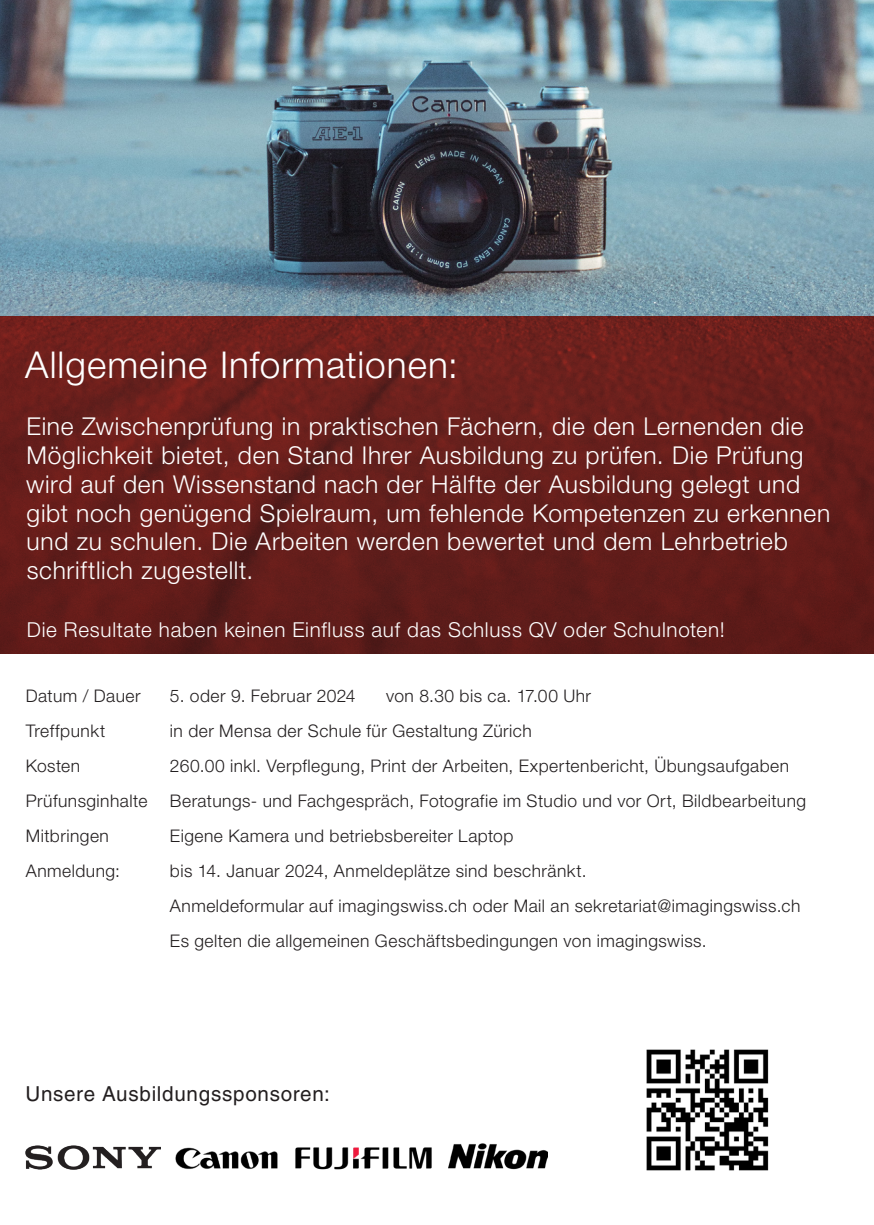
<style>
.page{position:relative;width:874px;height:1225px;background:#fff}
.page>*{position:absolute;margin:0;border:0;box-sizing:border-box;transform-origin:0 0}
.Titel_klein_Kopie{font:300 37px "Helvetica Neue";letter-spacing:.025em;color:#fff}
.Titel_klein_Kopie-2{font:300 24.6px/28.8px "Helvetica Neue";letter-spacing:.03em;color:#fff}
.Titel_klein_Kopie-3{font:300 20.6px "Helvetica Neue";letter-spacing:.035em;color:#fff}
.LT_Raster{font:20.6px "Helvetica LT Std";letter-spacing:.035em;color:#231f20}
.LT_Raster-2{font:300 17.4px "Helvetica Neue";letter-spacing:.025em;color:#231f20}
</style>
<div class="page">
<img style="left:0;top:0;width:873px;height:316px">
<svg style="left:0;top:316px;width:873px;height:337px;background:#651e1b"></svg>
<img style="left:26px;top:1145px;width:135px;height:24px">
<img style="left:175px;top:1147px;width:103px;height:22px">
<img style="left:295px;top:1147px;width:137px;height:23px">
<img style="left:448px;top:1143px;width:99px;height:27px">
<img style="left:646px;top:1049px;width:123px;height:122px">
<p class="Titel_klein_Kopie" style="left:25px;top:342px;width:434px">Allgemeine Informationen:</p>
<p class="Titel_klein_Kopie-2" style="left:27px;top:411px;width:778px">Eine Zwischenprüfung in praktischen Fächern, die den Lernenden die</p>
<p class="Titel_klein_Kopie-2" style="left:27px;top:440px;width:778px">Möglichkeit bietet, den Stand Ihrer Ausbildung zu prüfen. Die Prüfung</p>
<p class="Titel_klein_Kopie-2" style="left:26px;top:469px;width:805px">wird auf den Wissenstand nach der Hälfte der Ausbildung gelegt und gibt noch genügend Spielraum, um fehlende Kompetenzen zu erkennen und zu schulen. Die Arbeiten werden bewertet und dem Lehrbetrieb schriftlich zugestellt.</p>
<p class="Titel_klein_Kopie-3" style="left:27px;top:617px;width:699px">Die Resultate haben keinen Einfluss auf das Schluss QV oder Schulnoten!</p>
<p class="LT_Raster-2" style="left:26px;top:685px;width:116px">Datum / Dauer</p>
<p class="LT_Raster-2" style="left:170px;top:685px;width:187px">5. oder 9. Februar 2024</p>
<p class="LT_Raster-2" style="left:386px;top:685px;width:206px">von 8.30 bis ca. 17.00 Uhr</p>
<p class="LT_Raster-2" style="left:26px;top:720px;width:81px">Treffpunkt</p>
<p class="LT_Raster-2" style="left:170px;top:720px;width:363px">in der Mensa der Schule für Gestaltung Zürich</p>
<p class="LT_Raster-2" style="left:26px;top:755px;width:56px">Kosten</p>
<p class="LT_Raster-2" style="left:170px;top:755px;width:620px">260.00 inkl. Verpflegung, Print der Arbeiten, Expertenbericht, Übungsaufgaben</p>
<p class="LT_Raster-2" style="left:26px;top:790px;width:123px">Prüfunsginhalte</p>
<p class="LT_Raster-2" style="left:170px;top:790px;width:637px">Beratungs- und Fachgespräch, Fotografie im Studio und vor Ort, Bildbearbeitung</p>
<p class="LT_Raster-2" style="left:26px;top:825px;width:85px">Mitbringen</p>
<p class="LT_Raster-2" style="left:170px;top:825px;width:345px">Eigene Kamera und betriebsbereiter Laptop</p>
<p class="LT_Raster-2" style="left:26px;top:860px;width:96px">Anmeldung:</p>
<p class="LT_Raster-2" style="left:170px;top:860px;width:418px">bis 14. Januar 2024, Anmeldeplätze sind beschränkt.</p>
<p class="LT_Raster-2" style="left:170px;top:895px;width:631px">Anmeldeformular auf imagingswiss.ch oder Mail an sekretariat@imagingswiss.ch</p>
<p class="LT_Raster-2" style="left:170px;top:930px;width:538px">Es gelten die allgemeinen Geschäftsbedingungen von imagingswiss.</p>
<p class="LT_Raster" style="left:26px;top:1082px;width:305px">Unsere Ausbildungssponsoren:</p>
</div>
